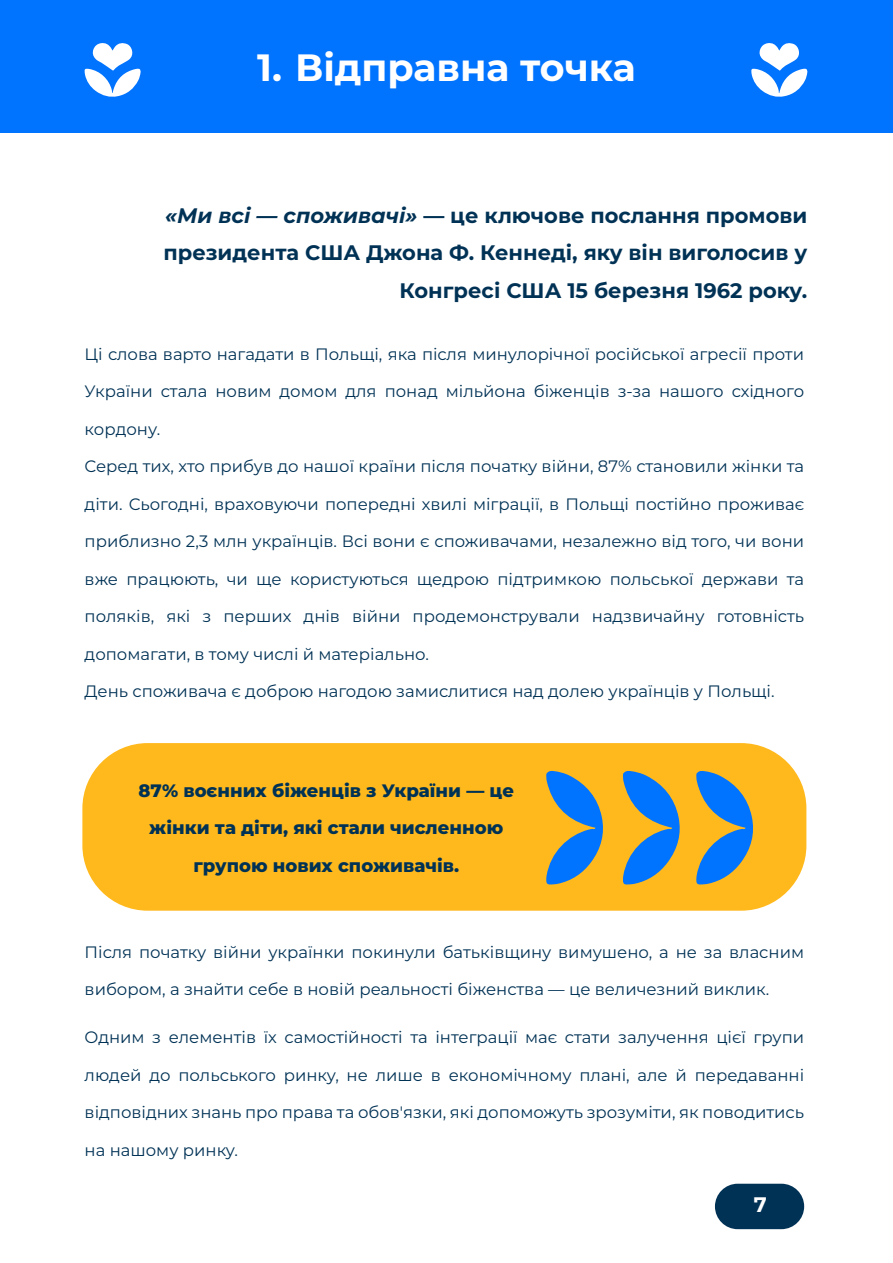
<style>
.page{position:relative;width:893px;height:1263px;background:#fff}
.page>*{position:absolute;margin:0;border:0;box-sizing:border-box;transform-origin:0 0}
.t1{font:700 37.95px "Montserrat";color:#fff}
.t2{font:700 21px/37.5px "Montserrat";color:#003255;text-align:right}
.t3{font:700 21px "Montserrat";color:#fff}
.t4{font:800 18px/37.2px "Montserrat";color:#003255;text-align:center}
.t5{font:16.5px "Montserrat";color:#003255}
.s1{font-style:italic}
</style>
<div class="page">
<div style="left:0;top:0;width:893px;height:133px;background:#0073ff"></div>
<svg style="left:85px;top:43px;width:56px;height:54px"></svg>
<svg style="left:751px;top:43px;width:56px;height:54px"></svg>
<div style="left:715px;top:1184px;width:89px;height:45px;background:#003255;border-radius:23px"></div>
<div style="left:82px;top:743px;width:724px;height:168px;background:#ffb91d;border-radius:65px"></div>
<svg style="left:696px;top:771px;width:57px;height:113px"></svg>
<svg style="left:623px;top:771px;width:57px;height:113px"></svg>
<svg style="left:546px;top:771px;width:57px;height:113px"></svg>
<h1 class="t1" style="left:257px;top:40px;width:380px">1. Відправна точка</h1>
<p class="t2" style="left:164px;top:196px;width:645px"><span class="s1">«Ми всі — споживачі»</span> — це ключове послання промови президента США Джона Ф. Кеннеді, яку він виголосив у<br>Конгресі США 15 березня 1962 року.</p>
<p class="t5" style="left:85px;top:342px;width:721px">Ці слова варто нагадати в Польщі, яка після минулорічної російської агресії проти</p>
<p class="t5" style="left:85px;top:380px;width:721px">України стала новим домом для понад мільйона біженців з-за нашого східного</p>
<p class="t5" style="left:85px;top:417px;width:77px">кордону.</p>
<p class="t5" style="left:85px;top:455px;width:721px">Серед тих, хто прибув до нашої країни після початку війни, 87% становили жінки та</p>
<p class="t5" style="left:85px;top:492px;width:721px">діти. Сьогодні, враховуючи попередні хвилі міграції, в Польщі постійно проживає</p>
<p class="t5" style="left:85px;top:530px;width:721px">приблизно 2,3 млн українців. Всі вони є споживачами, незалежно від того, чи вони</p>
<p class="t5" style="left:85px;top:567px;width:721px">вже працюють, чи ще користуються щедрою підтримкою польської держави та</p>
<p class="t5" style="left:85px;top:605px;width:721px">поляків, які з перших днів війни продемонстрували надзвичайну готовність</p>
<p class="t5" style="left:85px;top:642px;width:346px">допомагати, в тому числі й матеріально.</p>
<p class="t5" style="left:85px;top:680px;width:691px">День споживача є доброю нагодою замислитися над долею українців у Польщі.</p>
<p class="t4" style="left:138px;top:771px;width:377px">87% воєнних біженців з України — це жінки та діти, які стали численною групою нових споживачів.</p>
<p class="t5" style="left:85px;top:941px;width:721px">Після початку війни українки покинули батьківщину вимушено, а не за власним</p>
<p class="t5" style="left:85px;top:978px;width:686px">вибором, а знайти себе в новій реальності біженства — це величезний виклик.</p>
<p class="t5" style="left:85px;top:1026px;width:721px">Одним з елементів їх самостійності та інтеграції має стати залучення цієї групи</p>
<p class="t5" style="left:85px;top:1064px;width:721px">людей до польського ринку, не лише в економічному плані, але й передаванні</p>
<p class="t5" style="left:85px;top:1101px;width:721px">відповідних знань про права та обов'язки, які допоможуть зрозуміти, як поводитись</p>
<p class="t5" style="left:85px;top:1139px;width:155px">на нашому ринку.</p>
<p class="t3" style="left:754px;top:1190px;width:15px">7</p>
</div>
